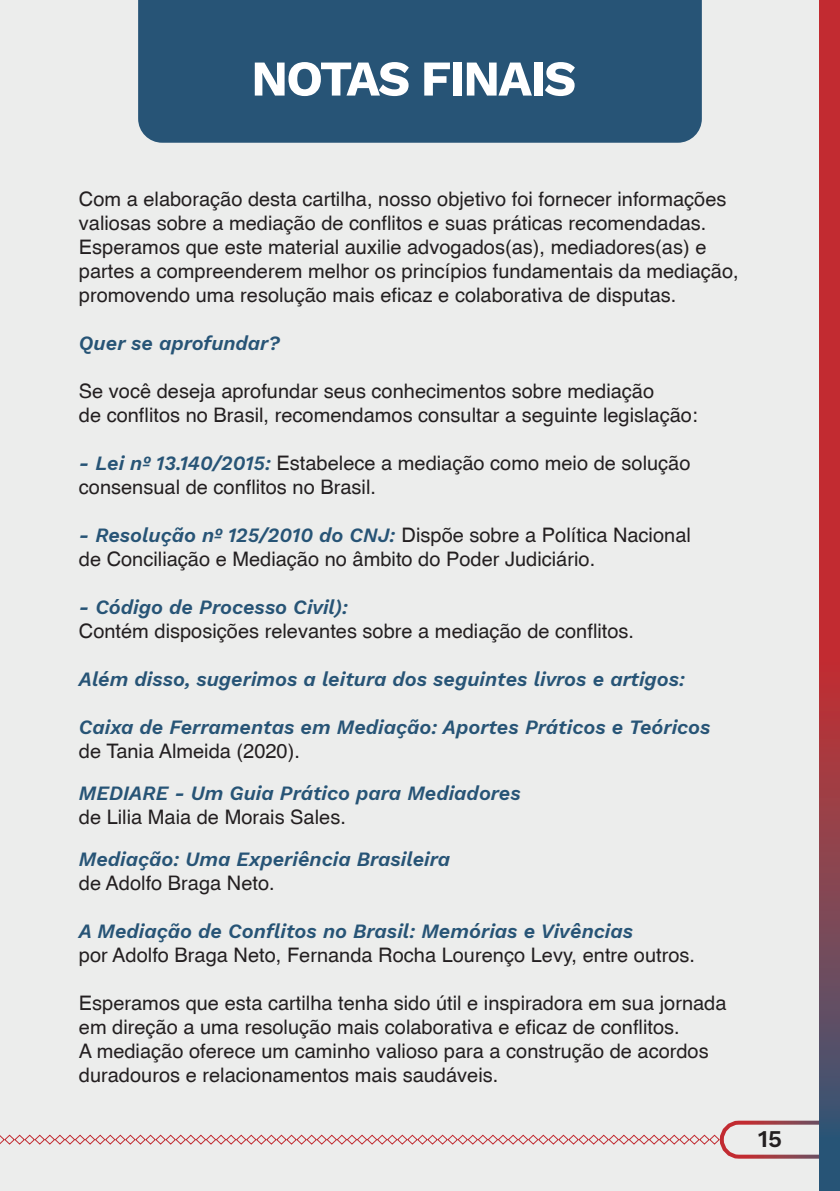
<style>
.page{position:relative;width:840px;height:1191px;background:#fff}
.page>*{position:absolute;margin:0;border:0;box-sizing:border-box;transform-origin:0 0}
.t1{font:700 50px "Work Sans";letter-spacing:-.04em;color:#fff}
.t2{font:600 24px "Work Sans";color:#231f20}
.t3{font:20px/24px "Helvetica";color:#231f20}
.t4{font:italic 600 20px/24px "Work Sans";color:#275476}
.s1{font-family:"Work Sans";font-weight:600;font-style:italic;color:#275476}
.s2{font-family:"Helvetica";font-weight:400;font-style:normal;color:#231f20}
</style>
<div class="page">
<div style="left:0;top:0;width:839px;height:1191px;background:#ecedec"></div>
<svg style="left:819px;top:0;width:20px;height:1191px;background:#a43640"></svg>
<svg style="left:0;top:1120px;width:839px;height:38px"></svg>
<div style="left:138px;top:0;width:563px;height:143px;background:#275476"></div>
<p class="t1" style="left:251px;top:41px;width:326px">NOTAS FINAIS</p>
<p class="t3" style="left:79px;top:186px;width:661px">Com a elaboração desta cartilha, nosso objetivo foi fornecer informações valiosas sobre a mediação de conflitos e suas práticas recomendadas.<br>Esperamos que este material auxilie advogados(as), mediadores(as) e partes a compreenderem melhor os princípios fundamentais da mediação, promovendo uma resolução mais eficaz e colaborativa de disputas.</p>
<p class="t4" style="left:79px;top:329px;width:202px">Quer se aprofundar?</p>
<p class="t3" style="left:79px;top:378px;width:620px">Se você deseja aprofundar seus conhecimentos sobre mediação<br>de conflitos no Brasil, recomendamos consultar a seguinte legislação:</p>
<p class="t3" style="left:79px;top:450px;width:612px"><span class="s1">- Lei nº 13.140/2015:</span> Estabelece a mediação como meio de solução consensual de conflitos no Brasil.</p>
<p class="t3" style="left:79px;top:522px;width:613px"><span class="s1">- Resolução nº 125/2010 do CNJ:</span> Dispõe sobre a Política Nacional de Conciliação e Mediação no âmbito do Poder Judiciário.</p>
<p class="t3" style="left:79px;top:594px;width:556px"><span class="s1">- Código de Processo Civil):<br></span>Contém disposições relevantes sobre a mediação de conflitos.</p>
<p class="t4" style="left:79px;top:665px;width:607px">Além disso, sugerimos a leitura dos seguintes livros e artigos:</p>
<p class="t4" style="left:79px;top:713px;width:633px">Caixa de Ferramentas em Mediação: Aportes Práticos e Teóricos <span class="s2">de Tania Almeida (2020).</span></p>
<p class="t4" style="left:79px;top:779px;width:443px">MEDIARE - Um Guia Prático para Mediadores <span class="s2">de Lilia Maia de Morais Sales.</span></p>
<p class="t4" style="left:79px;top:845px;width:372px">Mediação: Uma Experiência Brasileira <span class="s2">de Adolfo Braga Neto.</span></p>
<p class="t3" style="left:79px;top:918px;width:617px"><span class="s1">A Mediação de Conflitos no Brasil: Memórias e Vivências<br></span>por Adolfo Braga Neto, Fernanda Rocha Lourenço Levy, entre outros.</p>
<p class="t3" style="left:79px;top:990px;width:648px">Esperamos que esta cartilha tenha sido útil e inspiradora em sua jornada em direção a uma resolução mais colaborativa e eficaz de conflitos.<br>A mediação oferece um caminho valioso para a construção de acordos duradouros e relacionamentos mais saudáveis.</p>
<p class="t2" style="left:757px;top:1120px;width:25px">15</p>
</div>
